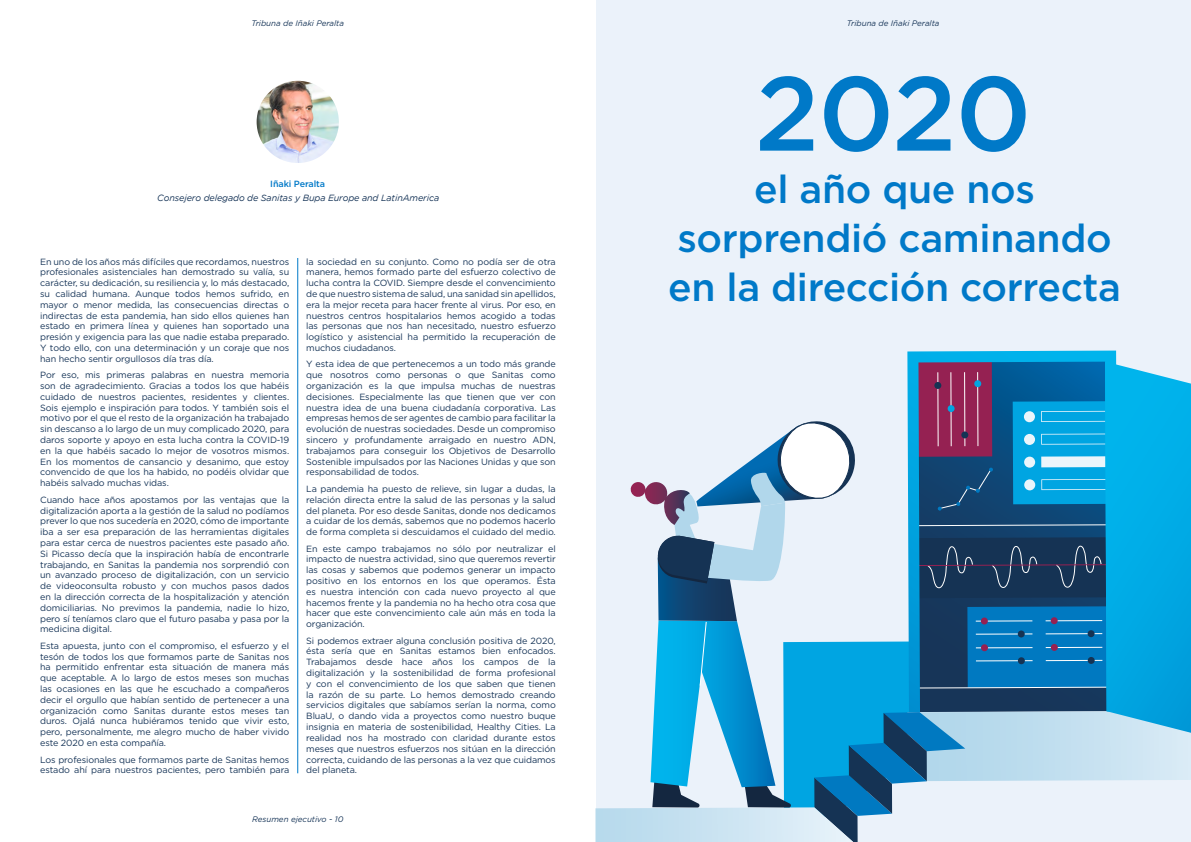
<style>
.page{position:relative;width:1191px;height:842px;background:#fff}
.page>*{position:absolute;margin:0;border:0;box-sizing:border-box;transform-origin:0 0}
.t1{font:500 105px "Gotham";color:#0079c8}
.t2{font:500 39px/49px "Gotham";letter-spacing:-.01em;color:#0079c8;text-align:center}
.t3{font:9px/10.8px "Gotham";letter-spacing:-.01em;color:#173558;text-align:justify}
.t4{font:italic 9px "Gotham";letter-spacing:-.01em;color:#173558}
.t5{font:500 9px "Gotham";letter-spacing:-.01em;color:#0079c8}
.t6{font:italic 8px "Gotham";color:#173558}
</style>
<div class="page">
<div style="left:596px;top:0;width:594px;height:842px;background:#ebf2fa"></div>
<img style="left:257px;top:81px;width:82px;height:82px;border-radius:41px">
<hr style="left:297px;top:258px;width:1px;height:515px;background:#0079c8">
<svg style="left:595px;top:353px;width:596px;height:489px"></svg>
<p class="t6" style="left:251px;top:18px;width:94px">Tribuna de Iñaki Peralta</p>
<p class="t6" style="left:847px;top:18px;width:94px">Tribuna de Iñaki Peralta</p>
<p class="t5" style="left:270px;top:178px;width:56px">Iñaki Peralta</p>
<p class="t4" style="left:157px;top:193px;width:283px">Consejero delegado de Sanitas y Bupa Europe and LatinAmerica</p>
<p class="t3" style="left:40px;top:256px;width:251px">En uno de los años más difíciles que recordamos, nuestros profesionales asistenciales han demostrado su valía, su carácter, su dedicación, su resiliencia y, lo más destacado, su calidad humana. Aunque todos hemos sufrido, en mayor o menor medida, las consecuencias directas o indirectas de esta pandemia, han sido ellos quienes han estado en primera línea y quienes han soportado una presión y exigencia para las que nadie estaba preparado.<br>Y todo ello, con una determinación y un coraje que nos han hecho sentir orgullosos día tras día.</p>
<p class="t3" style="left:40px;top:369px;width:251px">Por eso, mis primeras palabras en nuestra memoria son de agradecimiento. Gracias a todos los que habéis cuidado de nuestros pacientes, residentes y clientes.<br>Sois ejemplo e inspiración para todos. Y también sois el motivo por el que el resto de la organización ha trabajado sin descanso a lo largo de un muy complicado 2020, para daros soporte y apoyo en esta lucha contra la COVID-19 en la que habéis sacado lo mejor de vosotros mismos.<br>En los momentos de cansancio y desanimo, que estoy convencido de que los ha habido, no podéis olvidar que habéis salvado muchas vidas.</p>
<p class="t3" style="left:40px;top:494px;width:251px">Cuando hace años apostamos por las ventajas que la digitalización aporta a la gestión de la salud no podíamos prever lo que nos sucedería en 2020, cómo de importante iba a ser esa preparación de las herramientas digitales para estar cerca de nuestros pacientes este pasado año.<br>Si Picasso decía que la inspiración había de encontrarle trabajando, en Sanitas la pandemia nos sorprendió con un avanzado proceso de digitalización, con un servicio de videoconsulta robusto y con muchos pasos dados en la dirección correcta de la hospitalización y atención domiciliarias. No previmos la pandemia, nadie lo hizo, pero sí teníamos claro que el futuro pasaba y pasa por la medicina digital.</p>
<p class="t3" style="left:40px;top:640px;width:250px">Esta apuesta, junto con el compromiso, el esfuerzo y el tesón de todos los que formamos parte de Sanitas nos ha permitido enfrentar esta situación de manera más que aceptable. A lo largo de estos meses son muchas las ocasiones en las que he escuchado a compañeros decir el orgullo que habían sentido de pertenecer a una organización como Sanitas durante estos meses tan duros. Ojalá nunca hubiéramos tenido que vivir esto, pero, personalmente, me alegro mucho de haber vivido este 2020 en esta compañía.</p>
<p class="t3" style="left:40px;top:754px;width:251px">Los profesionales que formamos parte de Sanitas hemos estado ahí para nuestros pacientes, pero también para</p>
<p class="t3" style="left:306px;top:256px;width:251px">la sociedad en su conjunto. Como no podía ser de otra manera, hemos formado parte del esfuerzo colectivo de lucha contra la COVID. Siempre desde el convencimiento de que nuestro sistema de salud, una sanidad sin apellidos, era la mejor receta para hacer frente al virus. Por eso, en nuestros centros hospitalarios hemos acogido a todas las personas que nos han necesitado, nuestro esfuerzo logístico y asistencial ha permitido la recuperación de muchos ciudadanos.</p>
<p class="t3" style="left:306px;top:359px;width:251px">Y esta idea de que pertenecemos a un todo más grande que nosotros como personas o que Sanitas como organización es la que impulsa muchas de nuestras decisiones. Especialmente las que tienen que ver con nuestra idea de una buena ciudadanía corporativa. Las empresas hemos de ser agentes de cambio para facilitar la evolución de nuestras sociedades. Desde un compromiso sincero y profundamente arraigado en nuestro ADN, trabajamos para conseguir los Objetivos de Desarrollo Sostenible impulsados por las Naciones Unidas y que son responsabilidad de todos.</p>
<p class="t3" style="left:306px;top:483px;width:251px">La pandemia ha puesto de relieve, sin lugar a dudas, la relación directa entre la salud de las personas y la salud del planeta. Por eso desde Sanitas, donde nos dedicamos a cuidar de los demás, sabemos que no podemos hacerlo de forma completa si descuidamos el cuidado del medio.</p>
<p class="t3" style="left:306px;top:543px;width:251px">En este campo trabajamos no sólo por neutralizar el impacto de nuestra actividad, sino que queremos revertir las cosas y sabemos que podemos generar un impacto positivo en los entornos en los que operamos. Ésta es nuestra intención con cada nuevo proyecto al que hacemos frente y la pandemia no ha hecho otra cosa que hacer que este convencimiento cale aún más en toda la organización.</p>
<p class="t3" style="left:306px;top:635px;width:251px">Si podemos extraer alguna conclusión positiva de 2020, ésta sería que en Sanitas estamos bien enfocados.<br>Trabajamos desde hace años los campos de la digitalización y la sostenibilidad de forma profesional y con el convencimiento de los que saben que tienen la razón de su parte. Lo hemos demostrado creando servicios digitales que sabíamos serían la norma, como BluaU, o dando vida a proyectos como nuestro buque insignia en materia de sostenibilidad, Healthy Cities. La realidad nos ha mostrado con claridad durante estos meses que nuestros esfuerzos nos sitúan en la dirección correcta, cuidando de las personas a la vez que cuidamos del planeta.</p>
<p class="t6" style="left:252px;top:814px;width:93px">Resumen ejecutivo - 10</p>
<h1 class="t1" style="left:755px;top:45px;width:278px">2020</h1>
<h2 class="t2" style="left:668px;top:164px;width:454px">el año que nos sorprendió caminando en la dirección correcta</h2>
</div>
